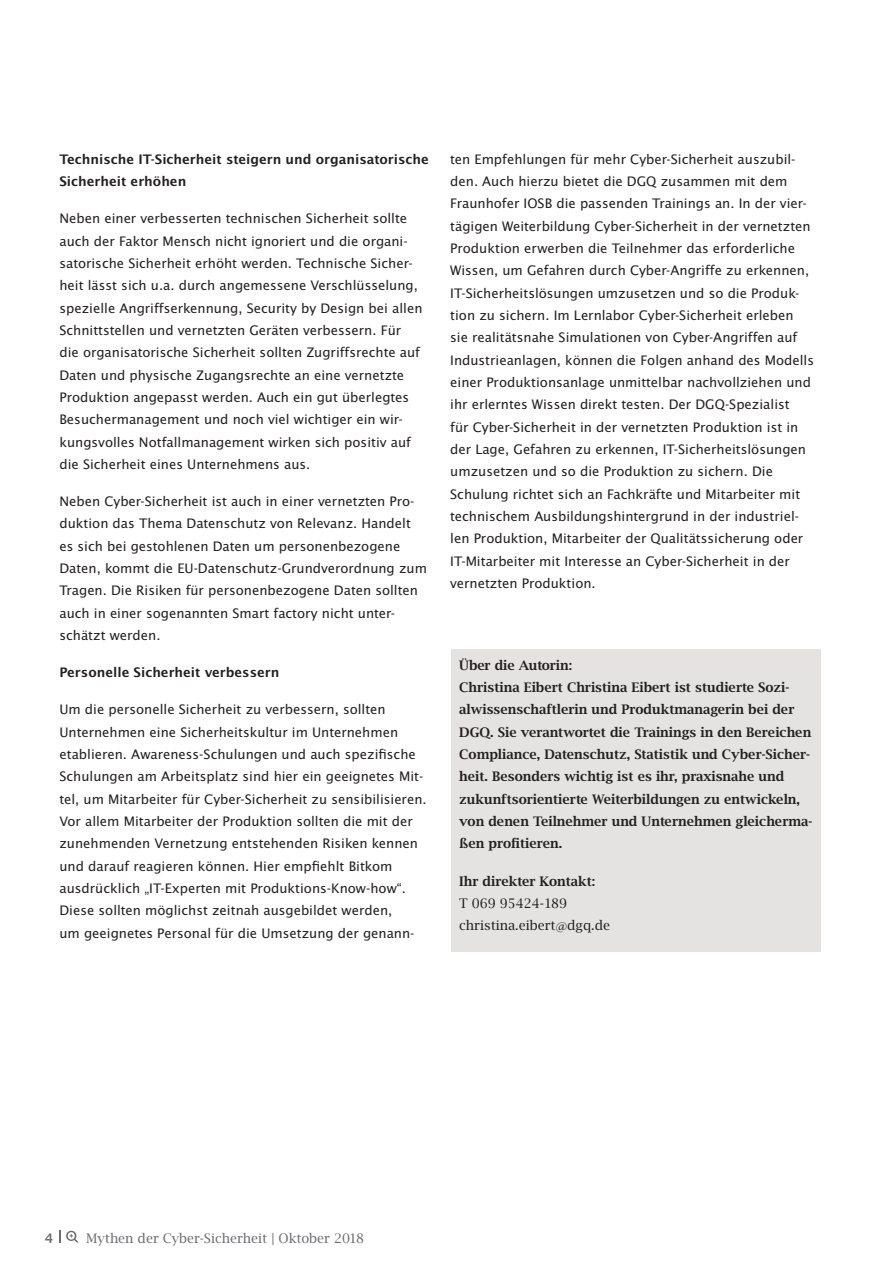
<style>
.page{position:relative;width:893px;height:1263px;background:#fff}
.page>*{position:absolute;margin:0;border:0;box-sizing:border-box;transform-origin:0 0}
.TB_Fliesstext_Bright{font:14.25px/22.4px "Lucida Sans EF";color:#231f20}
.TB_Fliesstext_Bright-2{font:600 14.25px/22.4px "Lucida Bright EF";color:#231f20}
.TB_Fliesstext_Bright-3{font:600 14.25px/22.4px "Lucida Sans EF";color:#231f20}
.TB_Fliesstext_Bright-4{font:14.25px/22.4px "Lucida Bright EF";color:#231f20}
.t1{font:14.25px "Lucida Bright EF";color:#6c6d70}
.TB_Headline{font:600 14.25px "Lucida Bright EF";letter-spacing:-.005em;color:#231f20}
.t2{font:600 14.25px "Lucida Sans EF";color:#6c6d70}
.s1{font-weight:600}
</style>
<div class="page">
<svg style="left:66px;top:1231px;width:12px;height:11px"></svg>
<svg style="left:59px;top:1230px;width:1px;height:12px"></svg>
<div style="left:451px;top:648px;width:370px;height:303px;background:#e5e3e2"></div>
<p class="TB_Fliesstext_Bright-3" style="left:59px;top:148px;width:371px">Technische IT-Sicherheit steigern und organisatorische<br>Sicherheit erhöhen</p>
<p class="TB_Fliesstext_Bright" style="left:59px;top:207px;width:365px">Neben einer verbesserten technischen Sicherheit sollte auch der Faktor Mensch nicht ignoriert und die organi&shy;satorische Sicherheit erhöht werden. Technische Sicher&shy;heit lässt sich u.a. durch angemessene Verschlüsselung, spezielle Angriffserkennung, Security by Design bei allen Schnittstellen und vernetzten Geräten verbessern. Für die organisatorische Sicherheit sollten Zugriffsrechte auf Daten und physische Zugangsrechte an eine vernetzte Produktion angepasst werden. Auch ein gut überlegtes Besuchermanagement und noch viel wichtiger ein wir&shy;kungsvolles Notfallmanagement wirken sich positiv auf die Sicherheit eines Unternehmens aus.</p>
<p class="TB_Fliesstext_Bright" style="left:59px;top:490px;width:369px">Neben Cyber-Sicherheit ist auch in einer vernetzten Pro&shy;duktion das Thema Datenschutz von Relevanz. Handelt es sich bei gestohlenen Daten um personenbezogene Daten, kommt die EU-Datenschutz-Grundverordnung zum Tragen. Die Risiken für personenbezogene Daten sollten auch in einer sogenannten Smart factory nicht unter&shy;schätzt werden.</p>
<p class="TB_Fliesstext_Bright-3" style="left:59px;top:661px;width:222px">Personelle Sicherheit verbessern</p>
<p class="TB_Fliesstext_Bright" style="left:59px;top:698px;width:369px">Um die personelle Sicherheit zu verbessern, sollten Unternehmen eine Sicherheitskultur im Unternehmen etablieren. Awareness-Schulungen und auch spezifische Schulungen am Arbeitsplatz sind hier ein geeignetes Mit&shy;tel, um Mitarbeiter für Cyber-Sicherheit zu sensibilisieren.<br>Vor allem Mitarbeiter der Produktion sollten die mit der zunehmenden Vernetzung entstehenden Risiken kennen und darauf reagieren können. Hier empfiehlt Bitkom ausdrücklich „IT-Experten mit Produktions-Know-how“.<br>Diese sollten möglichst zeitnah ausgebildet werden,<br>um geeignetes Personal für die Umsetzung der genann-</p>
<p class="TB_Fliesstext_Bright" style="left:450px;top:148px;width:365px">ten Empfehlungen für mehr Cyber-Sicherheit auszubil&shy;den. Auch hierzu bietet die DGQ zusammen mit dem Fraunhofer IOSB die passenden Trainings an. In der vier&shy;tägigen Weiterbildung Cyber-Sicherheit in der vernetzten Produktion erwerben die Teilnehmer das erforderliche Wissen, um Gefahren durch Cyber-Angriffe zu erkennen, IT-Sicherheitslösungen umzusetzen und so die Produk&shy;tion zu sichern. Im Lernlabor Cyber-Sicherheit erleben sie realitätsnahe Simulationen von Cyber-Angriffen auf Industrieanlagen, können die Folgen anhand des Modells einer Produktionsanlage unmittelbar nachvollziehen und ihr erlerntes Wissen direkt testen. Der DGQ-Spezialist<br>für Cyber-Sicherheit in der vernetzten Produktion ist in der Lage, Gefahren zu erkennen, IT-Sicherheitslösungen umzusetzen und so die Produktion zu sichern. Die Schulung richtet sich an Fachkräfte und Mitarbeiter mit technischem Ausbildungshintergrund in der industriel&shy;len Produktion, Mitarbeiter der Qualitätssicherung oder IT-Mitarbeiter mit Interesse an Cyber-Sicherheit in der vernetzten Produktion.</p>
<p class="TB_Headline" style="left:459px;top:658px;width:114px">Über die Autorin:</p>
<p class="TB_Fliesstext_Bright-2" style="left:459px;top:676px;width:354px">Christina Eibert Christina Eibert ist studierte Sozi&shy;alwissenschaftlerin und Produktmanagerin bei der DGQ. Sie verantwortet die Trainings in den Bereichen Compliance, Datenschutz, Statistik und Cyber-Sicher&shy;heit. Besonders wichtig ist es ihr, praxisnahe und zukunftsorientierte Weiterbildungen zu entwickeln, von denen Teilnehmer und Unternehmen gleicherma&shy;ßen profitieren.</p>
<p class="TB_Fliesstext_Bright-4" style="left:459px;top:870px;width:152px"><span class="s1">Ihr direkter Kontakt:<br></span>T 069 95424-189 christina.eibert@dgq.de</p>
<p class="t2" style="left:45px;top:1231px;width:10px">4</p>
<p class="t1" style="left:86px;top:1231px;width:279px">Mythen der Cyber-Sicherheit | Oktober 2018</p>
</div>
